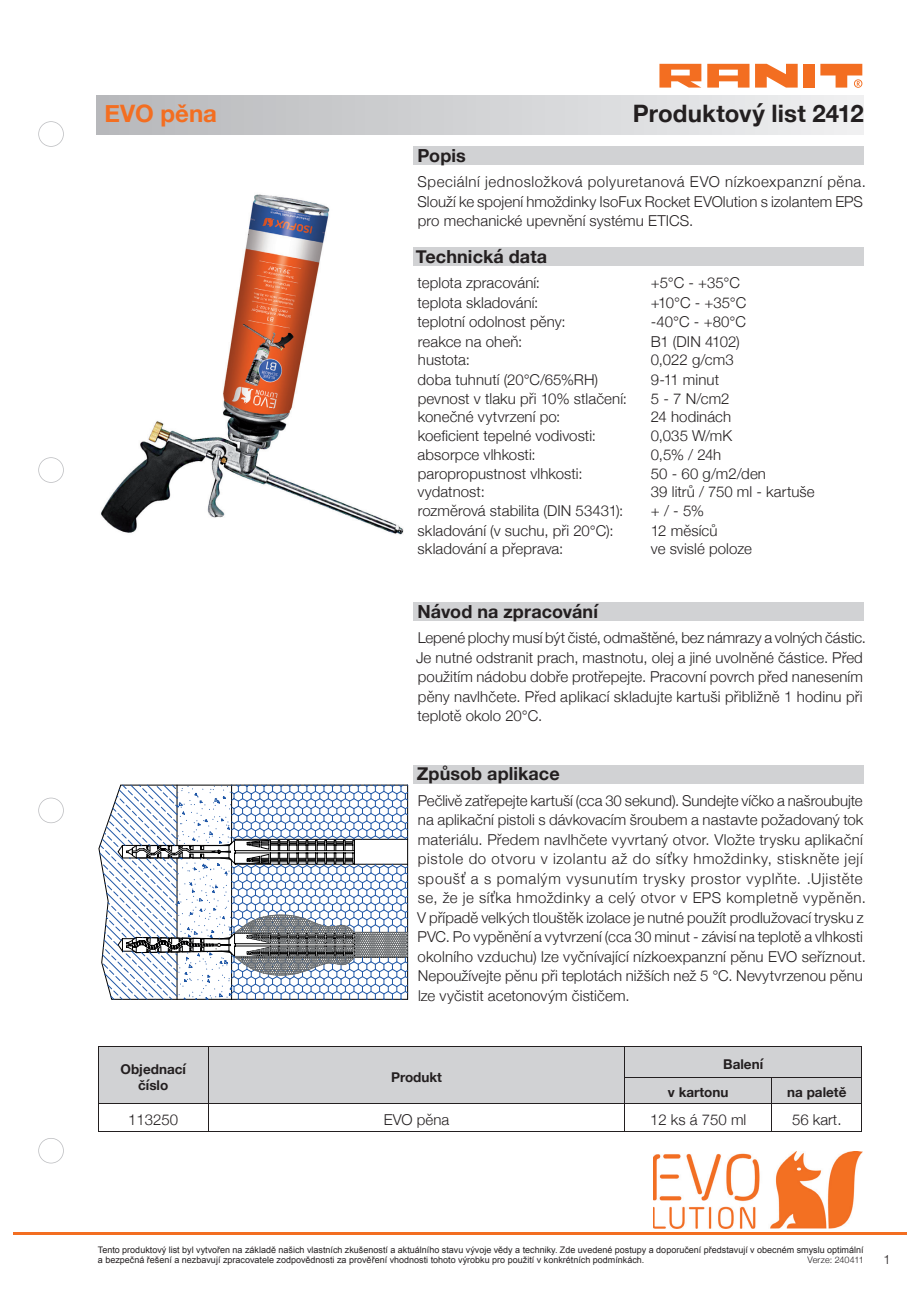
<style>
.page{position:relative;width:919px;height:1289px;background:#fff}
.page>*{position:absolute;margin:0;border:0;box-sizing:border-box;transform-origin:0 0}
.t1{font:700 24px "Helvetica Neue";letter-spacing:.005em;color:#231f20}
.t2{font:700 24px "Helvetica Neue";color:#f36e21}
.t3{font:700 18px "Helvetica Neue";letter-spacing:.005em;color:#231f20}
.t4{font:300 15px/19.5px "Helvetica Neue";letter-spacing:.005em;color:#231f20}
.t5{font:300 15px "Helvetica Neue";letter-spacing:-.02em;color:#231f20}
.t6{font:700 13.5px/16.2px "Helvetica Neue";color:#231f20;text-align:center}
.t7{font:300 12.75px "Helvetica Neue";color:#231f20}
.t8{font:9px/10.8px "Arial";color:#231f20}
.t9{font:300 9px "Helvetica Neue";letter-spacing:.01em;color:#231f20}
</style>
<div class="page">
<svg style="left:755px;top:64px;width:42px;height:24px"></svg>
<div style="left:803px;top:64px;width:11px;height:24px;background:#f36e21"></div>
<svg style="left:659px;top:64px;width:42px;height:24px"></svg>
<svg style="left:707px;top:64px;width:42px;height:24px"></svg>
<svg style="left:820px;top:64px;width:42px;height:24px"></svg>
<svg style="left:38px;top:121px;width:26px;height:26px"></svg>
<svg style="left:38px;top:457px;width:26px;height:26px"></svg>
<svg style="left:38px;top:797px;width:26px;height:26px"></svg>
<svg style="left:38px;top:1138px;width:26px;height:25px"></svg>
<div style="left:97px;top:96px;width:766px;height:38px;background:linear-gradient(to right,#b6b7ba,#eff0f1)"></div>
<hr style="left:13px;top:1232px;width:893px;height:2px;background:#f36e21">
<img style="left:101px;top:194px;width:302px;height:341px">
<svg style="left:100px;top:785px;width:308px;height:214px"></svg>
<div style="left:412px;top:146px;width:451px;height:19px;background:#d1d2d4"></div>
<div style="left:412px;top:247px;width:451px;height:19px;background:#d1d2d4"></div>
<div style="left:412px;top:602px;width:451px;height:19px;background:#d1d2d4"></div>
<div style="left:412px;top:765px;width:451px;height:18px;background:#d1d2d4"></div>
<svg style="left:98px;top:1046px;width:764px;height:84px"></svg>
<hr style="left:98px;top:1130px;width:110px;height:1px;background:#231f20">
<hr style="left:208px;top:1130px;width:416px;height:1px;background:#231f20">
<hr style="left:624px;top:1130px;width:147px;height:1px;background:#231f20">
<hr style="left:771px;top:1130px;width:90px;height:1px;background:#231f20">
<img style="left:653px;top:1151px;width:209px;height:77px">
<h1 class="t2" style="left:104px;top:95px;width:114px">EVO pěna</h1>
<h1 class="t1" style="left:632px;top:95px;width:232px">Produktový list 2412</h1>
<p class="t3" style="left:417px;top:141px;width:50px">Popis</p>
<p class="t4" style="left:417px;top:171px;width:450px">Speciální jednosložková polyuretanová EVO nízkoexpanzní pěna.<br>Slouží ke spojení hmoždinky IsoFux Rocket EVOlution s izolantem EPS pro mechanické upevnění systému ETICS.</p>
<p class="t3" style="left:416px;top:242px;width:133px">Technická data</p>
<p class="t4" style="left:417px;top:272px;width:124px">teplota zpracování:</p>
<p class="t4" style="left:651px;top:272px;width:90px">+5°C - +35°C</p>
<p class="t4" style="left:417px;top:291px;width:122px">teplota skladování:</p>
<p class="t4" style="left:651px;top:291px;width:97px">+10°C - +35°C</p>
<p class="t4" style="left:417px;top:311px;width:150px">teplotní odolnost pěny:</p>
<p class="t4" style="left:651px;top:311px;width:96px">-40°C - +80°C</p>
<p class="t4" style="left:418px;top:330px;width:106px">reakce na oheň:</p>
<p class="t5" style="left:651px;top:329px;width:90px">B1 (DIN 4102)</p>
<p class="t4" style="left:418px;top:349px;width:54px">hustota:</p>
<p class="t4" style="left:651px;top:349px;width:84px">0,022 g/cm3</p>
<p class="t4" style="left:417px;top:369px;width:182px">doba tuhnutí (20°C/65%RH)</p>
<p class="t4" style="left:651px;top:369px;width:70px">9-11 minut</p>
<p class="t4" style="left:418px;top:387px;width:210px">pevnost v tlaku při 10% stlačení:</p>
<p class="t4" style="left:651px;top:387px;width:80px">5 - 7 N/cm2</p>
<p class="t4" style="left:418px;top:406px;width:144px">konečné vytvrzení po:</p>
<p class="t4" style="left:651px;top:406px;width:82px">24 hodinách</p>
<p class="t4" style="left:418px;top:425px;width:180px">koeficient tepelné vodivosti:</p>
<p class="t4" style="left:651px;top:425px;width:83px">0,035 W/mK</p>
<p class="t4" style="left:417px;top:444px;width:119px">absorpce vlhkosti:</p>
<p class="t4" style="left:651px;top:444px;width:72px">0,5% / 24h</p>
<p class="t4" style="left:418px;top:462px;width:166px">paropropustnost vlhkosti:</p>
<p class="t4" style="left:651px;top:462px;width:117px">50 - 60 g/m2/den</p>
<p class="t4" style="left:417px;top:481px;width:69px">vydatnost:</p>
<p class="t4" style="left:651px;top:481px;width:165px">39 litrů / 750 ml - kartuše</p>
<p class="t4" style="left:418px;top:500px;width:207px">rozměrová stabilita (DIN 53431):</p>
<p class="t4" style="left:651px;top:500px;width:55px">+ / - 5%</p>
<p class="t4" style="left:417px;top:519px;width:197px">skladování (v suchu, při 20°C):</p>
<p class="t4" style="left:651px;top:519px;width:68px">12 měsíců</p>
<p class="t4" style="left:417px;top:538px;width:147px">skladování a přeprava:</p>
<p class="t4" style="left:651px;top:538px;width:103px">ve svislé poloze</p>
<p class="t3" style="left:417px;top:597px;width:182px">Návod na zpracování</p>
<p class="t4" style="left:416px;top:627px;width:451px">Lepené plochy musí být čisté, odmaštěné, bez námrazy a volných částic.<br>Je nutné odstranit prach, mastnotu, olej a jiné uvolněné částice. Před použitím nádobu dobře protřepejte. Pracovní povrch před nanesením pěny navlhčete. Před aplikací skladujte kartuši přibližně 1 hodinu při teplotě okolo 20°C.</p>
<p class="t3" style="left:417px;top:760px;width:144px">Způsob aplikace</p>
<p class="t4" style="left:417px;top:789px;width:450px">Pečlivě zatřepejte kartuší (cca 30 sekund). Sundejte víčko a našroubujte na aplikační pistoli s dávkovacím šroubem a nastavte požadovaný tok materiálu. Předem navlhčete vyvrtaný otvor. Vložte trysku aplikační pistole do otvoru v izolantu až do síťky hmoždinky, stiskněte její spoušť a s pomalým vysunutím trysky prostor vyplňte. .Ujistěte se, že je síťka hmoždinky a celý otvor v EPS kompletně vypěněn.<br>V případě velkých tlouštěk izolace je nutné použít prodlužovací trysku z PVC. Po vypěnění a vytvrzení (cca 30 minut - závisí na teplotě a vlhkosti okolního vzduchu) lze vyčnívající nízkoexpanzní pěnu EVO seříznout.<br>Nepoužívejte pěnu při teplotách nižších než 5 °C. Nevytvrzenou pěnu lze vyčistit acetonovým čističem.</p>
<p class="t6" style="left:120px;top:1061px;width:67px">Objednací číslo</p>
<p class="t6" style="left:391px;top:1069px;width:53px">Produkt</p>
<p class="t6" style="left:667px;top:1049px;width:97px;line-height:28.7px;text-align:left;text-indent:55px">Balení v kartonu</p>
<p class="t6" style="left:787px;top:1084px;width:61px">na paletě</p>
<p class="t4" style="left:128px;top:1108px;width:52px">113250</p>
<p class="t4" style="left:384px;top:1108px;width:67px">EVO pěna</p>
<p class="t4" style="left:650px;top:1108px;width:98px">12 ks á 750 ml</p>
<p class="t4" style="left:792px;top:1108px;width:51px">56 kart.</p>
<p class="t8" style="left:98px;top:1243px;width:767px">Tento produktový list byl vytvořen na základě našich vlastních zkušeností a aktuálního stavu vývoje vědy a techniky. Zde uvedené postupy a doporučení představují v obecném smyslu optimální a bezpečná řešení a nezbavují zpracovatele zodpovědnosti za prověření vhodnosti tohoto výrobku pro použití v konkrétních podmínkách.</p>
<p class="t7" style="left:883px;top:1248px;width:9px">1</p>
<p class="t9" style="left:807px;top:1252px;width:58px">Verze: 240411</p>
</div>
